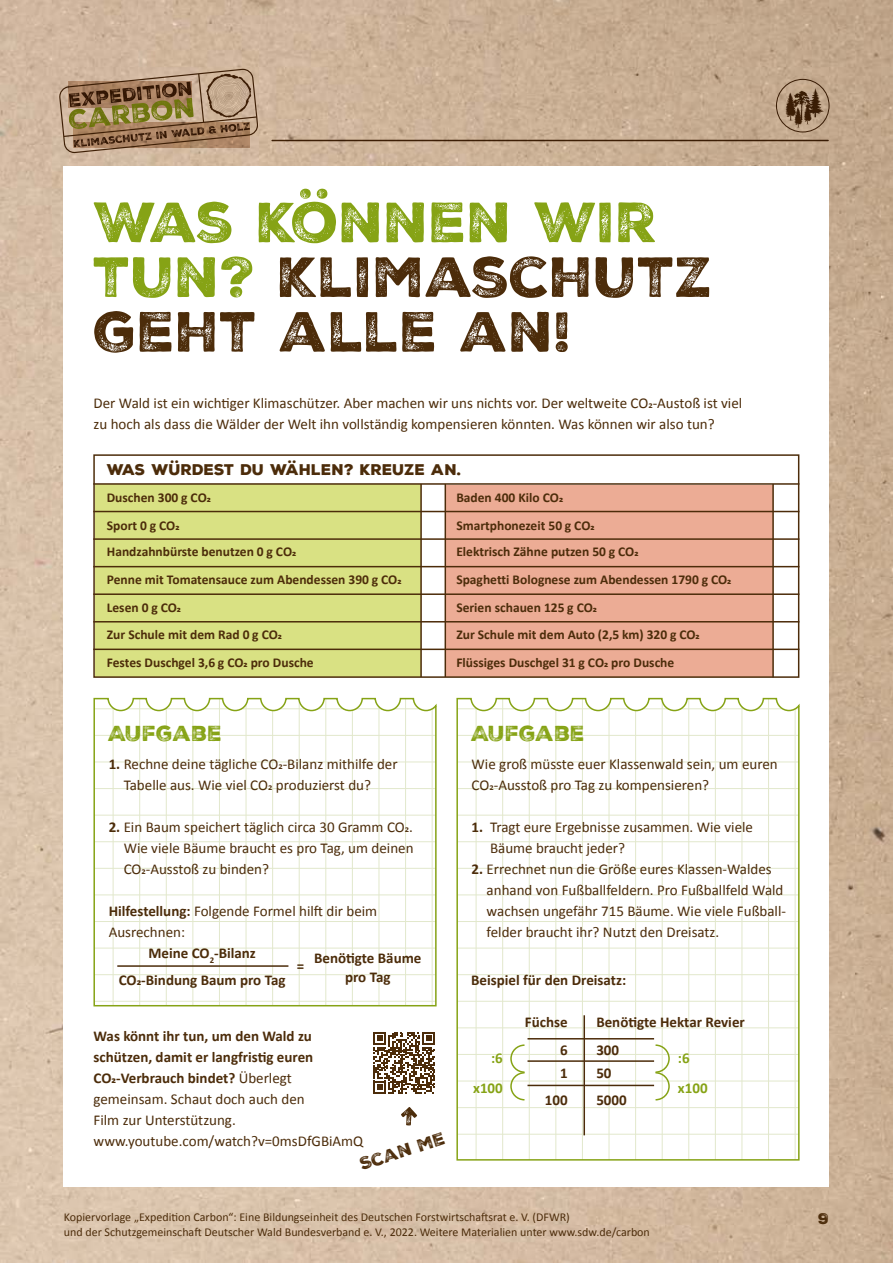
<style>
.page{position:relative;width:893px;height:1263px;background:#fff}
.page>*{position:absolute;margin:0;border:0;box-sizing:border-box;transform-origin:0 0}
.t1{font:54.75px/54.8px "Nexa Rust Sans Black 03";color:#4c2c0a}
.t2{font:21px "Nexa Rust Sans Black 03";letter-spacing:-.005em;color:#86a315}
.t3{font:16.95px "Nexa Rust Sans Black 03";color:#4c2c0a}
.t4{font:15px/21px "Calibri";color:#4c2c0a}
.t5{font:700 15px/28.2px "Calibri";color:#4c2c0a;text-align:right}
.t6{font:900 15px "Nexa Rust Sans";color:#4c2c0a}
.t7{font:700 15px "Calibri";color:#86a315}
.t8{font:15px "Nexa Rust Sans Black 03";color:#4c2c0a}
.t9{font:700 13.5px/27.5px "Calibri";color:#4c2c0a}
.t10{font:12px/15px "Calibri";color:#4c2c0a}
.s1{color:#86a315}
.s2{font-weight:700}
</style>
<div class="page">
<img style="left:0;top:0;width:893px;height:1263px">
<div style="left:64px;top:166px;width:765px;height:1020px;background:#fff"></div>
<div style="left:445px;top:485px;width:328px;height:191px;background:#ecac95"></div>
<hr style="left:272px;top:140px;width:556px;height:1px;background:#4c2c0a">
<svg style="left:59px;top:69px;width:199px;height:84px;background:#a48767"></svg>
<div style="left:95px;top:485px;width:325px;height:192px;background:#d9e183"></div>
<div style="left:93px;top:454px;width:706px;height:224px;border:2px solid #4c2c0a"></div>
<hr style="left:445px;top:484px;width:1px;height:193px;background:#4c2c0a">
<hr style="left:772px;top:484px;width:2px;height:193px;background:#4c2c0a">
<hr style="left:420px;top:484px;width:2px;height:193px;background:#4c2c0a">
<hr style="left:93px;top:483px;width:706px;height:2px;background:#4c2c0a">
<hr style="left:93px;top:511px;width:706px;height:1px;background:#4c2c0a">
<hr style="left:93px;top:538px;width:706px;height:2px;background:#4c2c0a">
<hr style="left:93px;top:566px;width:706px;height:1px;background:#4c2c0a">
<hr style="left:93px;top:593px;width:706px;height:2px;background:#4c2c0a">
<hr style="left:93px;top:621px;width:706px;height:1px;background:#4c2c0a">
<hr style="left:93px;top:649px;width:706px;height:1px;background:#4c2c0a">
<svg style="left:93px;top:697px;width:344px;height:310px"></svg>
<svg style="left:456px;top:697px;width:344px;height:464px"></svg>
<svg style="left:373px;top:1032px;width:62px;height:62px"></svg>
<svg style="left:401px;top:1107px;width:16px;height:18px"></svg>
<hr style="left:583px;top:1015px;width:2px;height:120px;background:#4c2c0a">
<hr style="left:527px;top:1038px;width:127px;height:1px;background:#4c2c0a">
<hr style="left:527px;top:1060px;width:127px;height:2px;background:#4c2c0a">
<hr style="left:527px;top:1085px;width:127px;height:1px;background:#4c2c0a">
<svg style="left:654px;top:1044px;width:16px;height:57px"></svg>
<svg style="left:509px;top:1044px;width:17px;height:57px"></svg>
<div style="left:776px;top:79px;width:54px;height:53px;border:1px solid #4c2c0a;border-radius:50%"></div>
<svg style="left:786px;top:88px;width:38px;height:40px;background:#896d54"></svg>
<hr style="left:117px;top:965px;width:171px;height:2px;background:#4c2c0a">
<h1 class="t1" style="left:94px;top:196px;width:621px"><span class="s1">WAS KÖNNEN WIR<br>TUN?</span> KLIMASCHUTZ<br>GEHT ALLE AN!</h1>
<p class="t4" style="left:94px;top:393px;width:650px">Der Wald ist ein wichtiger Klimaschützer. Aber machen wir uns nichts vor. Der weltweite CO2-Austoß ist viel zu hoch als dass die Wälder der Welt ihn vollständig kompensieren könnten. Was können wir also tun?</p>
<p class="t6" style="left:107px;top:459px;width:356px">WAS WÜRDEST DU WÄHLEN? KREUZE AN.</p>
<p class="t9" style="left:107px;top:484px;width:296px">Duschen 300 g CO2<br>Sport 0 g CO2<br>Handzahnbürste benutzen 0 g CO2<br>Penne mit Tomatensauce zum Abendessen 390 g CO2<br>Lesen 0 g CO2<br>Zur Schule mit dem Rad 0 g CO2<br>Festes Duschgel 3,6 g CO2 pro Dusche</p>
<p class="t9" style="left:456px;top:484px;width:277px">Baden 400 Kilo CO2<br>Smartphonezeit 50 g CO2<br>Elektrisch Zähne putzen 50 g CO2<br>Spaghetti Bolognese zum Abendessen 1790 g CO2<br>Serien schauen 125 g CO2<br>Zur Schule mit dem Auto (2,5 km) 320 g CO2<br>Flüssiges Duschgel 31 g CO2 pro Dusche</p>
<h2 class="t2" style="left:108px;top:720px;width:115px">AUFGABE</h2>
<h2 class="t2" style="left:471px;top:720px;width:115px">AUFGABE</h2>
<p class="t4" style="left:124px;top:753px;width:275px;text-indent:-15px"><span class="s2">1.</span> Rechne deine tägliche CO2-Bilanz mithilfe der<br>Tabelle aus. Wie viel CO2 produzierst du?</p>
<p class="t4" style="left:124px;top:816px;width:291px;text-align:justify;text-indent:-15px"><span class="s2">2.</span> Ein Baum speichert täglich circa 30 Gramm CO2.<br>Wie viele Bäume braucht es pro Tag, um deinen CO2-Ausstoß zu binden?</p>
<p class="t4" style="left:109px;top:900px;width:270px"><span class="s2">Hilfestellung:</span> Folgende Formel hilft dir beim<br>Ausrechnen:</p>
<p class="t5" style="left:148px;top:939px;width:109px">Meine CO<sub>2</sub>-Bilanz</p>
<p class="t5" style="left:297px;top:952px;width:9px">=</p>
<p class="t5" style="left:314px;top:943px;width:109px">Benötigte Bäume</p>
<p class="t5" style="left:119px;top:965px;width:168px">CO2-Bindung Baum pro Tag</p>
<p class="t5" style="left:345px;top:963px;width:47px">pro Tag</p>
<p class="t4" style="left:94px;top:1026px;width:271px"><span class="s2">Was könnt ihr tun, um den Wald zu schützen, damit er langfristig euren CO2-Verbrauch bindet?</span> Überlegt gemeinsam. Schaut doch auch den<br>Film zur Unterstützung. www.youtube.com/watch?v=0msDfGBiAmQ</p>
<p class="t3" style="left:357px;top:1154px;width:90px;rotate:-18deg">SCAN ME</p>
<p class="t4" style="left:472px;top:753px;width:308px">Wie groß müsste euer Klassenwald sein, um euren<br>CO2-Ausstoß pro Tag zu kompensieren?</p>
<p class="t4" style="left:490px;top:816px;width:265px;text-indent:-18px"><span class="s2">1.</span> Tragt eure Ergebnisse zusammen. Wie viele<br>Bäume braucht jeder?</p>
<p class="t4" style="left:487px;top:858px;width:301px;text-indent:-15px"><span class="s2">2.</span> Errechnet nun die Größe eures Klassen-Waldes anhand von Fußballfeldern. Pro Fußballfeld Wald wachsen ungefähr 715 Bäume. Wie viele Fußball&shy;felder braucht ihr? Nutzt den Dreisatz.</p>
<p class="t5" style="left:471px;top:966px;width:156px">Beispiel für den Dreisatz:</p>
<p class="t5" style="left:525px;top:1007px;width:44px">Füchse<br>6</p>
<p class="t5" style="left:545px;top:1060px;width:24px;line-height:26.4px">1<br>100</p>
<p class="t5" style="left:596px;top:1007px;width:150px;text-align:left">Benötigte Hektar Revier<br>300</p>
<p class="t7" style="left:491px;top:1048px;width:13px">:6</p>
<p class="t7" style="left:678px;top:1048px;width:13px">:6</p>
<p class="t7" style="left:473px;top:1079px;width:31px">x100</p>
<p class="t7" style="left:678px;top:1079px;width:31px">x100</p>
<p class="t5" style="left:596px;top:1060px;width:32px;line-height:26.4px;text-align:left">50<br>5000</p>
<p class="t10" style="left:64px;top:1209px;width:588px">Kopiervorlage „Expedition Carbon“: Eine Bildungseinheit des Deutschen Forstwirtschaftsrat e. V. (DFWR)<br>und der Schutzgemeinschaft Deutscher Wald Bundesverband e. V., 2022. Weitere Materialien unter www.sdw.de/carbon</p>
<p class="t8" style="left:818px;top:1208px;width:12px">9</p>
</div>
